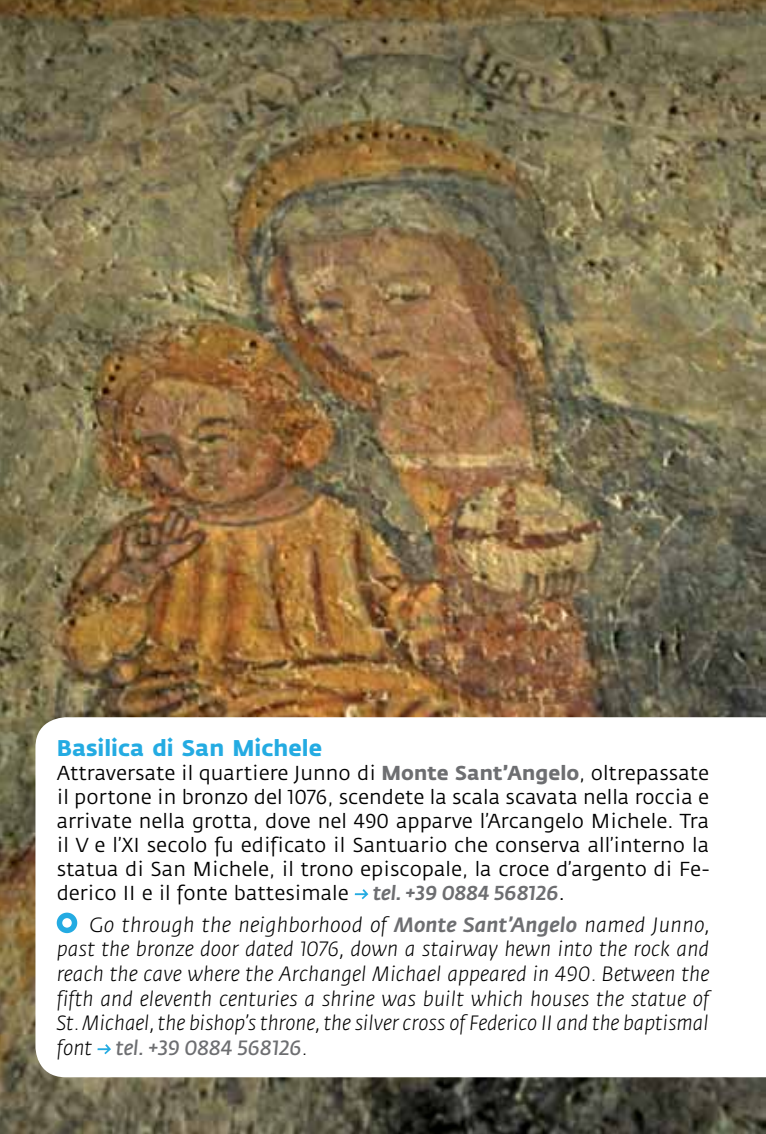
<style>
.page{position:relative;width:766px;height:1134px;background:#fff}
.page>*{position:absolute;margin:0;border:0;box-sizing:border-box;transform-origin:0 0}
.t1{font:700 22.5px "Fedra Sans";color:#24abe2}
.t2{font:italic 300 20.5px/24.5px "Fedra Sans";color:#000;text-align:justify}
.t3{font:20px/24px "Fedra Sans";color:#000;text-align:justify}
.s1{font-weight:700;color:#6d6e71}
.s2{font-weight:500;font-style:italic;color:#6d6e71}
.s3{font-weight:500;color:#6d6e71}
.s4{font-weight:400;color:#6d6e71}
</style>
<div class="page">
<img style="left:0;top:0;width:765px;height:1134px">
<svg style="left:35px;top:717px;width:730px;height:360px"></svg>
<svg style="left:354px;top:889px;width:14px;height:10px"></svg>
<svg style="left:57px;top:913px;width:20px;height:20px"></svg>
<svg style="left:97px;top:1044px;width:14px;height:10px"></svg>
<p class="t1" style="left:57px;top:734px;width:267px">Basilica di San Michele</p>
<p class="t3" style="left:57px;top:761px;width:654px">Attraversate il quartiere Junno di <span class="s1">Monte Sant’Angelo</span>, oltrepassate il portone in bronzo del 1076, scendete la scala scavata nella roccia e arrivate nella grotta, dove nel 490 apparve l’Arcangelo Michele. Tra il V e l’XI secolo fu edificato il Santuario che conserva all’interno la statua di San Michele, il trono episcopale, la croce d’argento di Fe&shy;derico II e il fonte battesimale <span class="s2">tel. +39 0884 568126</span>.</p>
<p class="t2" style="left:57px;top:913px;width:654px;text-indent:33px">Go through the neighborhood of <span class="s3">Monte Sant’Angelo</span> named Junno, past the bronze door dated 1076, down a stairway hewn into the rock and reach the cave where the Archangel Michael appeared in 490. Between the fifth and eleventh centuries a shrine was built which houses the statue of St. Michael, the bishop’s throne, the silver cross of Federico II and the baptismal font <span class="s4">tel. +39 0884 568126</span>.</p>
</div>
